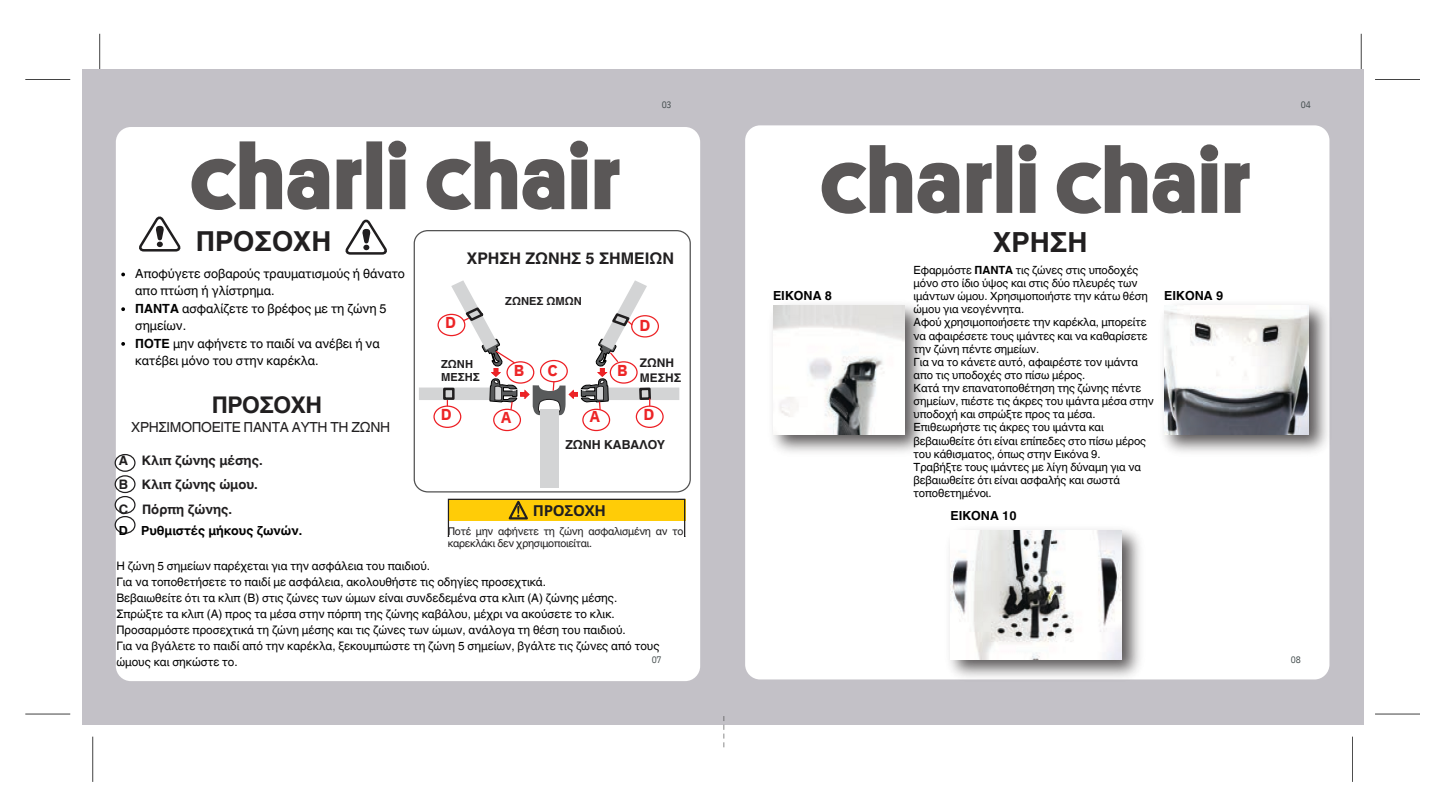
<style>
.page{position:relative;width:1445px;height:788px;background:#fff}
.page>*{position:absolute;margin:0;border:0;box-sizing:border-box;transform-origin:0 0}
.t1{font:700 27.75px "Helvetica World";color:#211f20}
.t2{font:700 27.5px "Helvetica World";color:#211f20}
.t3{font:700 23px "Helvetica World";letter-spacing:-.02em;color:#211f20}
.t4{font:700 16px "Helvetica World";letter-spacing:-.005em;color:#211f20}
.t5{font:700 15.75px "IBM Plex Sans";color:#ec2426}
.t6{font:700 15.75px "IBM Plex Sans";color:#ed2627}
.t7{font:700 15px "Noto Sans";letter-spacing:-.02em;color:#211f20}
.t8{font:13.88px "Helvetica World";letter-spacing:-.02em;color:#211f20}
.t9{font:700 13.12px "Helvetica World";letter-spacing:-.005em;color:#211f20}
.t10{font:12.62px/16.9px "Helvetica World";color:#000}
.t11{font:700 12.5px "Helvetica World";color:#000}
.t12{font:700 12.38px "Helvetica World";letter-spacing:-.005em;color:#211f20}
.t13{font:700 11.88px/15px "Helvetica World";letter-spacing:-.005em;color:#211f20}
.t14{font:11.75px/15.9px "Helvetica World";color:#000}
.t15{font:11.25px/13.1px "Helvetica World";letter-spacing:-.005em;color:#000}
.t16{font:700 11.12px/13px "Helvetica World";color:#211f20}
.t17{font:10.75px/12.5px "Helvetica World";letter-spacing:-.02em;color:#211f20}
.t18{font:9.38px "IBM Plex Sans Cond";letter-spacing:-.025em;color:#434c4d}
.s1{font-weight:700}
</style>
<div class="page">
<hr style="left:99px;top:34px;width:1px;height:45px;background:#000">
<hr style="left:1361px;top:34px;width:1px;height:45px;background:#000">
<div style="left:82px;top:69px;width:1281px;height:655px;background:#c3c1c7"></div>
<div style="left:116px;top:127px;width:584px;height:554px;background:#fff;border-radius:15px"></div>
<div style="left:745px;top:125px;width:584px;height:554px;background:#fff;border-radius:15px"></div>
<svg style="left:723px;top:716px;width:1px;height:31px"></svg>
<hr style="left:25px;top:79px;width:45px;height:1px;background:#000">
<hr style="left:25px;top:713px;width:45px;height:1px;background:#000">
<hr style="left:93px;top:736px;width:1px;height:45px;background:#000">
<hr style="left:1375px;top:79px;width:45px;height:1px;background:#000">
<hr style="left:1375px;top:713px;width:45px;height:1px;background:#000">
<hr style="left:1352px;top:736px;width:1px;height:45px;background:#000">
<svg style="left:191px;top:141px;width:138px;height:69px"></svg>
<svg style="left:337px;top:159px;width:24px;height:50px"></svg>
<div style="left:366px;top:141px;width:16px;height:68px;background:#5a5757"></div>
<svg style="left:388px;top:141px;width:18px;height:68px"></svg>
<svg style="left:427px;top:141px;width:137px;height:69px"></svg>
<svg style="left:570px;top:141px;width:18px;height:68px"></svg>
<svg style="left:595px;top:159px;width:24px;height:50px"></svg>
<svg style="left:822px;top:145px;width:137px;height:69px"></svg>
<svg style="left:967px;top:163px;width:24px;height:50px"></svg>
<div style="left:996px;top:145px;width:16px;height:68px;background:#5a5757"></div>
<svg style="left:1018px;top:144px;width:18px;height:69px"></svg>
<svg style="left:1057px;top:145px;width:137px;height:69px"></svg>
<svg style="left:1200px;top:144px;width:18px;height:69px"></svg>
<svg style="left:1225px;top:163px;width:24px;height:50px"></svg>
<img style="left:772px;top:304px;width:150px;height:148px">
<img style="left:773px;top:306px;width:131px;height:128px">
<img style="left:1163px;top:296px;width:167px;height:166px">
<img style="left:1164px;top:306px;width:144px;height:128px">
<img style="left:940px;top:529px;width:209px;height:151px">
<img style="left:950px;top:530px;width:172px;height:129px">
<svg style="left:139px;top:216px;width:42px;height:36px"></svg>
<svg style="left:345px;top:219px;width:42px;height:35px"></svg>
<div style="left:414px;top:230px;width:277px;height:262px;border:1px solid #515151;border-radius:13px"></div>
<div style="left:540px;top:409px;width:18px;height:78px;background:#d3d4d5"></div>
<div style="left:115px;top:454px;width:21px;height:18px;border:1px solid #211f20;border-radius:50%"></div>
<div style="left:115px;top:496px;width:21px;height:18px;border:1px solid #211f20;border-radius:50%"></div>
<div style="left:493px;top:408px;width:28px;height:23px;border:1px solid #ed1f24;border-radius:50%"></div>
<div style="left:582px;top:408px;width:28px;height:23px;border:1px solid #ed1f24;border-radius:50%"></div>
<div style="left:115px;top:475px;width:21px;height:18px;border:1px solid #211f20;border-radius:50%"></div>
<div style="left:433px;top:405px;width:28px;height:23px;border:1px solid #ed1f24;border-radius:50%"></div>
<div style="left:636px;top:405px;width:28px;height:23px;border:1px solid #ed1f24;border-radius:50%"></div>
<svg style="left:419px;top:280px;width:260px;height:144px"></svg>
<svg style="left:448px;top:498px;width:237px;height:38px"></svg>
<div style="left:115px;top:516px;width:21px;height:18px;border:1px solid #211f20;border-radius:50%"></div>
<svg style="left:121px;top:272px;width:4px;height:4px"></svg>
<svg style="left:121px;top:307px;width:4px;height:4px"></svg>
<svg style="left:121px;top:342px;width:4px;height:4px"></svg>
<p class="t18" style="left:662px;top:98px;width:11px">03</p>
<p class="t2" style="left:196px;top:218px;width:137px">ΠΡΟΣΟΧΗ</p>
<p class="t10" style="left:135px;top:265px;width:271px">Αποφύγετε σοβαρούς τραυματισμούς ή θάνατο απο πτώση ή γλίστρημα.</p>
<p class="t10" style="left:135px;top:300px;width:253px"><span class="s1">ΠΑΝΤΑ</span> ασφαλίζετε το βρέφος με τη ζώνη 5 σημείων.</p>
<p class="t10" style="left:135px;top:335px;width:246px"><span class="s1">ΠΟΤΕ</span> μην αφήνετε το παιδί να ανέβει ή να κατέβει μόνο του στην καρέκλα.</p>
<p class="t3" style="left:212px;top:386px;width:112px">ΠΡΟΣΟΧΗ</p>
<p class="t8" style="left:131px;top:419px;width:260px">ΧΡΗΣΙΜΟΠΟΕΙΤΕ ΠΑΝΤΑ ΑΥΤΗ ΤΗ ΖΩΝΗ</p>
<p class="t9" style="left:119px;top:449px;width:145px">A Κλιπ ζώνης μέσης.</p>
<p class="t9" style="left:119px;top:474px;width:141px">B Κλιπ ζώνης ώμου.</p>
<p class="t9" style="left:119px;top:498px;width:115px">C Πόρπη ζώνης.</p>
<p class="t11" style="left:119px;top:520px;width:185px">D Ρυθμιστές μήκους ζωνών.</p>
<p class="t4" style="left:467px;top:245px;width:209px">ΧΡΗΣΗ ΖΩΝΗΣ 5 ΣΗΜΕΙΩΝ</p>
<p class="t16" style="left:505px;top:293px;width:78px">ΖΩΝΕΣ ΩΜΩΝ</p>
<p class="t5" style="left:445px;top:312px;width:13px">D</p>
<p class="t5" style="left:639px;top:315px;width:13px">D</p>
<p class="t16" style="left:441px;top:356px;width:40px">ΖΩΝΗ<br>ΜΕΣΗΣ</p>
<p class="t5" style="left:547px;top:359px;width:12px">C</p>
<p class="t6" style="left:514px;top:360px;width:12px">B</p>
<p class="t6" style="left:617px;top:359px;width:12px">B</p>
<p class="t13" style="left:640px;top:354px;width:43px">ΖΩΝΗ<br>ΜΕΣΗΣ</p>
<p class="t5" style="left:441px;top:404px;width:13px">D</p>
<p class="t6" style="left:501px;top:407px;width:12px">A</p>
<p class="t5" style="left:589px;top:406px;width:12px">A</p>
<p class="t5" style="left:643px;top:404px;width:13px">D</p>
<p class="t12" style="left:565px;top:434px;width:101px">ΖΩΝΗ ΚΑΒΑΛΟΥ</p>
<p class="t7" style="left:533px;top:500px;width:75px">ΠΡΟΣΟΧΗ</p>
<p class="t17" style="left:448px;top:524px;width:237px">Ποτέ μην αφήνετε τη ζώνη ασφαλισμένη αν το καρεκλάκι δεν χρησιμοποιείται.</p>
<p class="t14" style="left:116px;top:558px;width:315px">Η ζώνη 5 σημείων παρέχεται για την ασφάλεια του παιδιού.</p>
<p class="t14" style="left:116px;top:574px;width:431px">Για να τοποθετήσετε το παιδί με ασφάλεια, ακολουθήστε τις οδηγίες προσεχτικά.</p>
<p class="t14" style="left:116px;top:590px;width:502px">Βεβαιωθείτε ότι τα κλιπ (Β) στις ζώνες των ώμων είναι συνδεδεμένα στα κλιπ (Α) ζώνης μέσης.</p>
<p class="t14" style="left:116px;top:606px;width:500px">Σπρώξτε τα κλιπ (Α) προς τα μέσα στην πόρπη της ζώνης καβάλου, μέχρι να ακούσετε το κλικ.</p>
<p class="t14" style="left:116px;top:622px;width:511px">Προσαρμόστε προσεχτικά τη ζώνη μέσης και τις ζώνες των ώμων, ανάλογα τη θέση του παιδιού.</p>
<p class="t14" style="left:116px;top:638px;width:544px">Για να βγάλετε το παιδί από την καρέκλα, ξεκουμπώστε τη ζώνη 5 σημείων, βγάλτε τις ζώνες από τους ώμους και σηκώστε το.</p>
<p class="t18" style="left:652px;top:653px;width:11px">07</p>
<p class="t11" style="left:773px;top:285px;width:61px">ΕΙΚΟΝΑ 8</p>
<p class="t1" style="left:993px;top:219px;width:96px">ΧΡΗΣΗ</p>
<p class="t15" style="left:913px;top:263px;width:236px">Εφαρμόστε <span class="s1">ΠΑΝΤΑ</span> τις ζώνες στις υποδοχές μόνο στο ίδιο ύψος και στις δύο πλευρές των ιμάντων ώμου. Χρησιμοποιήστε την κάτω θέση ώμου για νεογέννητα.</p>
<p class="t15" style="left:913px;top:316px;width:235px;text-align:justify">Αφού χρησιμοποιήσετε την καρέκλα, μπορείτε να αφαιρέσετε τους ιμάντες και να καθαρίσετε την ζώνη πέντε σημείων.</p>
<p class="t15" style="left:913px;top:355px;width:226px">Για να το κάνετε αυτό, αφαιρέστε τον ιμάντα απο τις υποδοχές στο πίσω μέρος.</p>
<p class="t15" style="left:913px;top:381px;width:242px">Κατά την επανατοποθέτηση της ζώνης πέντε σημείων, πιέστε τις άκρες του ιμάντα μέσα στην υποδοχή και σπρώξτε προς τα μέσα.</p>
<p class="t15" style="left:913px;top:421px;width:234px">Επιθεωρήστε τις άκρες του ιμάντα και βεβαιωθείτε ότι είναι επίπεδες στο πίσω μέρος του κάθισματος, όπως στην Εικόνα 9.</p>
<p class="t15" style="left:913px;top:460px;width:229px">Τραβήξτε τους ιμάντες με λίγη δύναμη για να βεβαιωθείτε ότι είναι ασφαλής και σωστά τοποθετημένοι.</p>
<p class="t11" style="left:950px;top:505px;width:68px">ΕΙΚΟΝΑ 10</p>
<p class="t11" style="left:1164px;top:285px;width:61px">ΕΙΚΟΝΑ 9</p>
<p class="t18" style="left:1301px;top:98px;width:11px">04</p>
<p class="t18" style="left:1291px;top:653px;width:11px">08</p>
</div>
